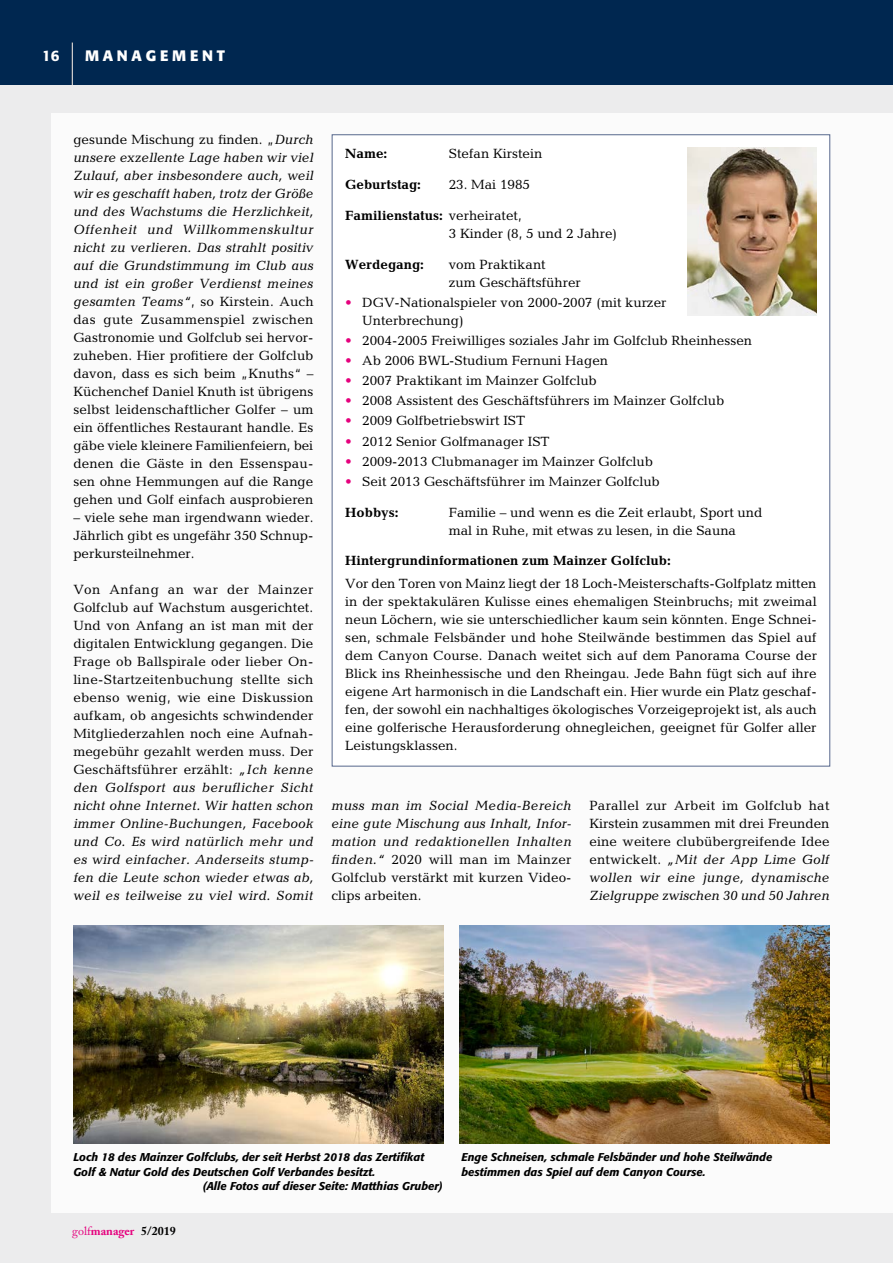
<style>
.page{position:relative;width:893px;height:1263px;background:#fff}
.page>*{position:absolute;margin:0;border:0;box-sizing:border-box;transform-origin:0 0}
.t1{font:700 15px "Formata";letter-spacing:.25em;color:#fff}
.t2{font:500 15px "Formata";color:#fff}
.t3{font:13.5px/18px "Candida";color:#000;text-align:justify}
.t4{font:italic 13.5px/18px "Candida";letter-spacing:.02em;color:#000;text-align:justify}
.t5{font:700 13.5px "Candida";color:#000}
.t6{font:700 12px "Adobe Caslon Pro";color:#e5007d}
.t7{font:italic 500 11.25px/14.4px "Formata";color:#000}
.s1{font-style:italic}
.s2{font-weight:700}
.s3{color:#e5007d}
.s4{font-style:normal}
.s5{font-weight:400}
.s6{color:#000}
</style>
<div class="page">
<div style="left:0;top:0;width:893px;height:85px;background:#002750"></div>
<hr style="left:72px;top:43px;width:1px;height:42px;background:#fff">
<div style="left:0;top:85px;width:893px;height:1178px;background:#ececed"></div>
<div style="left:51px;top:113px;width:842px;height:1099px;background:#fff"></div>
<img style="left:688px;top:148px;width:129px;height:168px">
<img style="left:460px;top:926px;width:369px;height:217px">
<img style="left:74px;top:926px;width:369px;height:217px">
<p class="t2" style="left:42px;top:46px;width:19px">16</p>
<p class="t1" style="left:85px;top:46px;width:142px">MANAGEMENT</p>
<p class="t3" style="left:73px;top:130px;width:242px">gesunde Mischung zu finden. „<span class="s1">Durch unsere exzellente Lage haben wir viel Zulauf, aber insbesondere auch, weil wir es geschafft haben, trotz der Größe und des Wachstums die Herzlichkeit, Offenheit und Willkommenskultur nicht zu verlieren. Das strahlt positiv auf die Grundstimmung im Club aus und ist ein großer Verdienst meines gesamten Teams“</span>, so Kirstein. Auch das gute Zusammenspiel zwischen Gastronomie und Golfclub sei hervor&shy;zuheben. Hier profitiere der Golfclub davon, dass es sich beim „Knuths“ – Küchenchef Daniel Knuth ist übrigens selbst leidenschaftlicher Golfer – um ein öffentliches Restaurant handle. Es gäbe viele kleinere Familienfeiern, bei denen die Gäste in den Essenspau&shy;sen ohne Hemmungen auf die Range gehen und Golf einfach ausprobieren</p>
<p class="t3" style="left:73px;top:508px;width:242px">– viele sehe man irgendwann wieder.<br>Jährlich gibt es ungefähr 350 Schnup&shy;perkursteilnehmer.</p>
<p class="t3" style="left:73px;top:580px;width:242px">Von Anfang an war der Mainzer Golfclub auf Wachstum ausgerichtet.<br>Und von Anfang an ist man mit der digitalen Entwicklung gegangen. Die Frage ob Ballspirale oder lieber On&shy;line-Startzeitenbuchung stellte sich ebenso wenig, wie eine Diskussion aufkam, ob angesichts schwindender Mitgliederzahlen noch eine Aufnah&shy;megebühr gezahlt werden muss. Der Geschäftsführer erzählt: <span class="s1">„Ich kenne den Golfsport aus beruflicher Sicht nicht ohne Internet. Wir hatten schon immer Online-Buchungen, Facebook und Co. Es wird natürlich mehr und es wird einfacher. Anderseits stump&shy;fen die Leute schon wieder etwas ab, weil es teilweise zu viel wird. Somit</span></p>
<p class="t5" style="left:345px;top:146px;width:44px">Name:</p>
<p class="t3" style="left:449px;top:145px;width:95px">Stefan Kirstein</p>
<p class="t5" style="left:345px;top:177px;width:77px">Geburtstag:</p>
<p class="t3" style="left:449px;top:176px;width:83px">23. Mai 1985</p>
<p class="t3" style="left:449px;top:206px;width:170px;text-indent:-104px"><span class="s2">Familienstatus:</span> verheiratet,<br>3 Kinder (8, 5 und 2 Jahre)</p>
<p class="t5" style="left:345px;top:256px;width:80px">Werdegang:</p>
<p class="t3" style="left:449px;top:255px;width:134px">vom Praktikant<br>zum Geschäftsführer</p>
<p class="t3" style="left:362px;top:293px;width:306px;text-indent:-17px"><span class="s3">•</span> DGV-Nationalspieler von 2000-2007 (mit kurzer<br>Unterbrechung)</p>
<p class="t3" style="left:345px;top:331px;width:408px"><span class="s3">•</span> 2004-2005 Freiwilliges soziales Jahr im Golfclub Rheinhessen</p>
<p class="t3" style="left:345px;top:351px;width:264px"><span class="s3">•</span> Ab 2006 BWL-Studium Fernuni Hagen</p>
<p class="t3" style="left:345px;top:372px;width:253px"><span class="s3">•</span> 2007 Praktikant im Mainzer Golfclub</p>
<p class="t3" style="left:345px;top:392px;width:381px"><span class="s3">•</span> 2008 Assistent des Geschäftsführers im Mainzer Golfclub</p>
<p class="t3" style="left:345px;top:412px;width:181px"><span class="s3">•</span> 2009 Golfbetriebswirt IST</p>
<p class="t3" style="left:345px;top:432px;width:206px"><span class="s3">•</span> 2012 Senior Golfmanager IST</p>
<p class="t3" style="left:345px;top:452px;width:309px"><span class="s3">•</span> 2009-2013 Clubmanager im Mainzer Golfclub</p>
<p class="t3" style="left:345px;top:472px;width:316px"><span class="s3">•</span> Seit 2013 Geschäftsführer im Mainzer Golfclub</p>
<p class="t5" style="left:345px;top:504px;width:55px">Hobbys:</p>
<p class="t3" style="left:449px;top:503px;width:315px">Familie – und wenn es die Zeit erlaubt, Sport und mal in Ruhe, mit etwas zu lesen, in die Sauna</p>
<p class="t5" style="left:345px;top:553px;width:327px">Hintergrundinformationen zum Mainzer Golfclub:</p>
<p class="t3" style="left:345px;top:574px;width:473px">Vor den Toren von Mainz liegt der 18 Loch-Meisterschafts-Golfplatz mitten in der spektakulären Kulisse eines ehemaligen Steinbruchs; mit zweimal neun Löchern, wie sie unterschiedlicher kaum sein könnten. Enge Schnei&shy;sen, schmale Felsbänder und hohe Steilwände bestimmen das Spiel auf dem Canyon Course. Danach weitet sich auf dem Panorama Course der Blick ins Rheinhessische und den Rheingau. Jede Bahn fügt sich auf ihre eigene Art harmonisch in die Landschaft ein. Hier wurde ein Platz geschaf&shy;fen, der sowohl ein nachhaltiges ökologisches Vorzeigeprojekt ist, als auch eine golferische Herausforderung ohnegleichen, geeignet für Golfer aller Leistungsklassen.</p>
<p class="t4" style="left:331px;top:796px;width:242px">muss man im Social Media-Bereich eine gute Mischung aus Inhalt, Infor&shy;mation und redaktionellen Inhalten finden.“ <span class="s4">2020 will man im Mainzer Golfclub verstärkt mit kurzen Video&shy;clips arbeiten.</span></p>
<p class="t3" style="left:589px;top:796px;width:242px">Parallel zur Arbeit im Golfclub hat Kirstein zusammen mit drei Freunden eine weitere clubübergreifende Idee entwickelt. <span class="s1">„Mit der App Lime Golf wollen wir eine junge, dynamische Zielgruppe zwischen 30 und 50 Jahren</span></p>
<p class="t7" style="left:73px;top:1150px;width:353px">Loch 18 des Mainzer Golfclubs, der seit Herbst 2018 das Zertifikat</p>
<p class="t7" style="left:73px;top:1164px;width:303px">Golf &amp; Natur Gold des Deutschen Golf Verbandes besitzt.</p>
<p class="t7" style="left:203px;top:1179px;width:242px">(Alle Fotos auf dieser Seite: Matthias Gruber)</p>
<p class="t6" style="left:72px;top:1224px;width:105px"><span class="s5">golf</span>manager <span class="s6">5/2019</span></p>
<p class="t7" style="left:461px;top:1150px;width:312px">Enge Schneisen, schmale Felsbänder und hohe Steilwände bestimmen das Spiel auf dem Canyon Course.</p>
</div>
